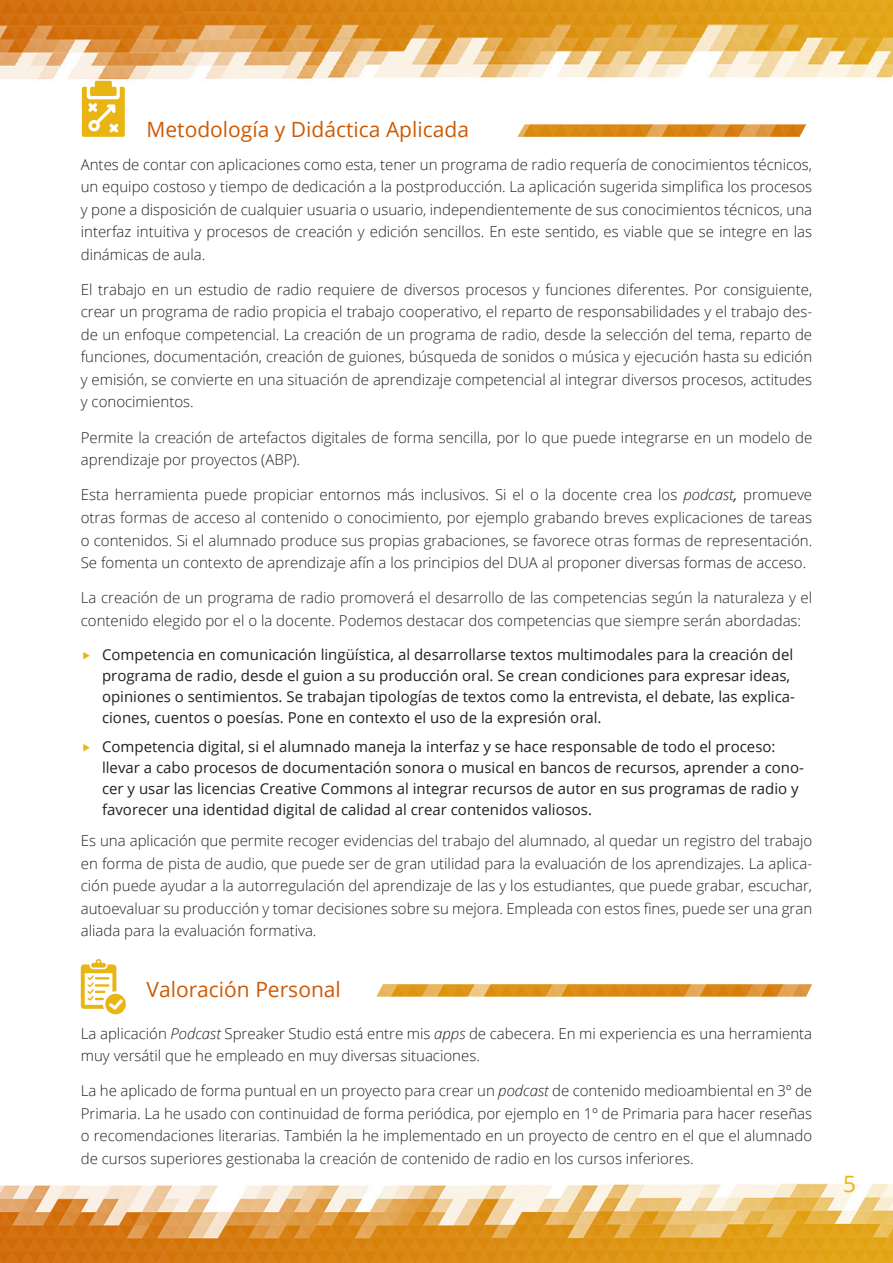
<style>
.page{position:relative;width:893px;height:1263px;background:#fff}
.page>*{position:absolute;margin:0;border:0;box-sizing:border-box;transform-origin:0 0}
.t1{font:22.5px "Open Sans";color:#e8b514}
.Titulo_sección{font:21px "Open Sans";color:#cc5a05}
.base{font:300 15px/22.5px "Open Sans";color:#231f20;text-align:justify}
.t2{font:15px/21px "Open Sans";color:#231f20}
.s1{font-style:italic}
.s2{font-weight:400;font-style:italic}
</style>
<div class="page">
<img style="left:0;top:1183px;width:893px;height:80px">
<img style="left:0;top:0;width:893px;height:91px">
<svg style="left:82px;top:81px;width:43px;height:56px"></svg>
<img style="left:517px;top:124px;width:289px;height:13px">
<svg style="left:81px;top:959px;width:45px;height:55px"></svg>
<img style="left:376px;top:984px;width:436px;height:13px">
<p class="Titulo_sección" style="left:147px;top:115px;width:324px">Metodología y Didáctica Aplicada</p>
<p class="base" style="left:81px;top:153px;width:733px">Antes de contar con aplicaciones como esta, tener un programa de radio requería de conocimientos técnicos, un equipo costoso y tiempo de dedicación a la postproducción. La aplicación sugerida simplifica los procesos y pone a disposición de cualquier usuaria o usuario, independientemente de sus conocimientos técnicos, una interfaz intuitiva y procesos de creación y edición sencillos. En este sentido, es viable que se integre en las dinámicas de aula.</p>
<p class="base" style="left:81px;top:278px;width:733px">El trabajo en un estudio de radio requiere de diversos procesos y funciones diferentes. Por consiguiente, crear un programa de radio propicia el trabajo cooperativo, el reparto de responsabilidades y el trabajo des&shy;de un enfoque competencial. La creación de un programa de radio, desde la selección del tema, reparto de funciones, documentación, creación de guiones, búsqueda de sonidos o música y ejecución hasta su edición y emisión, se convierte en una situación de aprendizaje competencial al integrar diversos procesos, actitudes y conocimientos.</p>
<p class="base" style="left:81px;top:426px;width:733px">Permite la creación de artefactos digitales de forma sencilla, por lo que puede integrarse en un modelo de aprendizaje por proyectos (ABP).</p>
<p class="base" style="left:81px;top:483px;width:733px">Esta herramienta puede propiciar entornos más inclusivos. Si el o la docente crea los <span class="s1">podcast</span><span class="s2">,</span> promueve otras formas de acceso al contenido o conocimiento, por ejemplo grabando breves explicaciones de tareas o contenidos. Si el alumnado produce sus propias grabaciones, se favorece otras formas de representación.<br>Se fomenta un contexto de aprendizaje afín a los principios del DUA al proponer diversas formas de acceso.</p>
<p class="base" style="left:81px;top:586px;width:733px">La creación de un programa de radio promoverá el desarrollo de las competencias según la naturaleza y el contenido elegido por el o la docente. Podemos destacar dos competencias que siempre serán abordadas:</p>
<p class="t2" style="left:102px;top:643px;width:694px">Competencia en comunicación lingüística, al desarrollarse textos multimodales para la creación del programa de radio, desde el guion a su producción oral. Se crean condiciones para expresar ideas, opiniones o sentimientos. Se trabajan tipologías de textos como la entrevista, el debate, las explica&shy;ciones, cuentos o poesías. Pone en contexto el uso de la expresión oral.</p>
<p class="t2" style="left:102px;top:736px;width:703px">Competencia digital, si el alumnado maneja la interfaz y se hace responsable de todo el proceso: llevar a cabo procesos de documentación sonora o musical en bancos de recursos, aprender a cono&shy;cer y usar las licencias Creative Commons al integrar recursos de autor en sus programas de radio y favorecer una identidad digital de calidad al crear contenidos valiosos.</p>
<p class="base" style="left:81px;top:829px;width:733px">Es una aplicación que permite recoger evidencias del trabajo del alumnado, al quedar un registro del trabajo en forma de pista de audio, que puede ser de gran utilidad para la evaluación de los aprendizajes. La aplica&shy;ción puede ayudar a la autorregulación del aprendizaje de las y los estudiantes, que puede grabar, escuchar, autoevaluar su producción y tomar decisiones sobre su mejora. Empleada con estos fines, puede ser una gran aliada para la evaluación formativa.</p>
<p class="Titulo_sección" style="left:147px;top:975px;width:196px">Valoración Personal</p>
<p class="base" style="left:81px;top:1021px;width:733px">La aplicación <span class="s1">Podcast</span> Spreaker Studio está entre mis <span class="s1">apps</span> de cabecera. En mi experiencia es una herramienta muy versátil que he empleado en muy diversas situaciones.</p>
<p class="base" style="left:81px;top:1079px;width:733px">La he aplicado de forma puntual en un proyecto para crear un <span class="s1">podcast</span> de contenido medioambiental en 3º de Primaria. La he usado con continuidad de forma periódica, por ejemplo en 1º de Primaria para hacer reseñas o recomendaciones literarias. También la he implementado en un proyecto de centro en el que el alumnado de cursos superiores gestionaba la creación de contenido de radio en los cursos inferiores.</p>
<h1 class="t1" style="left:843px;top:1168px;width:14px">5</h1>
</div>
